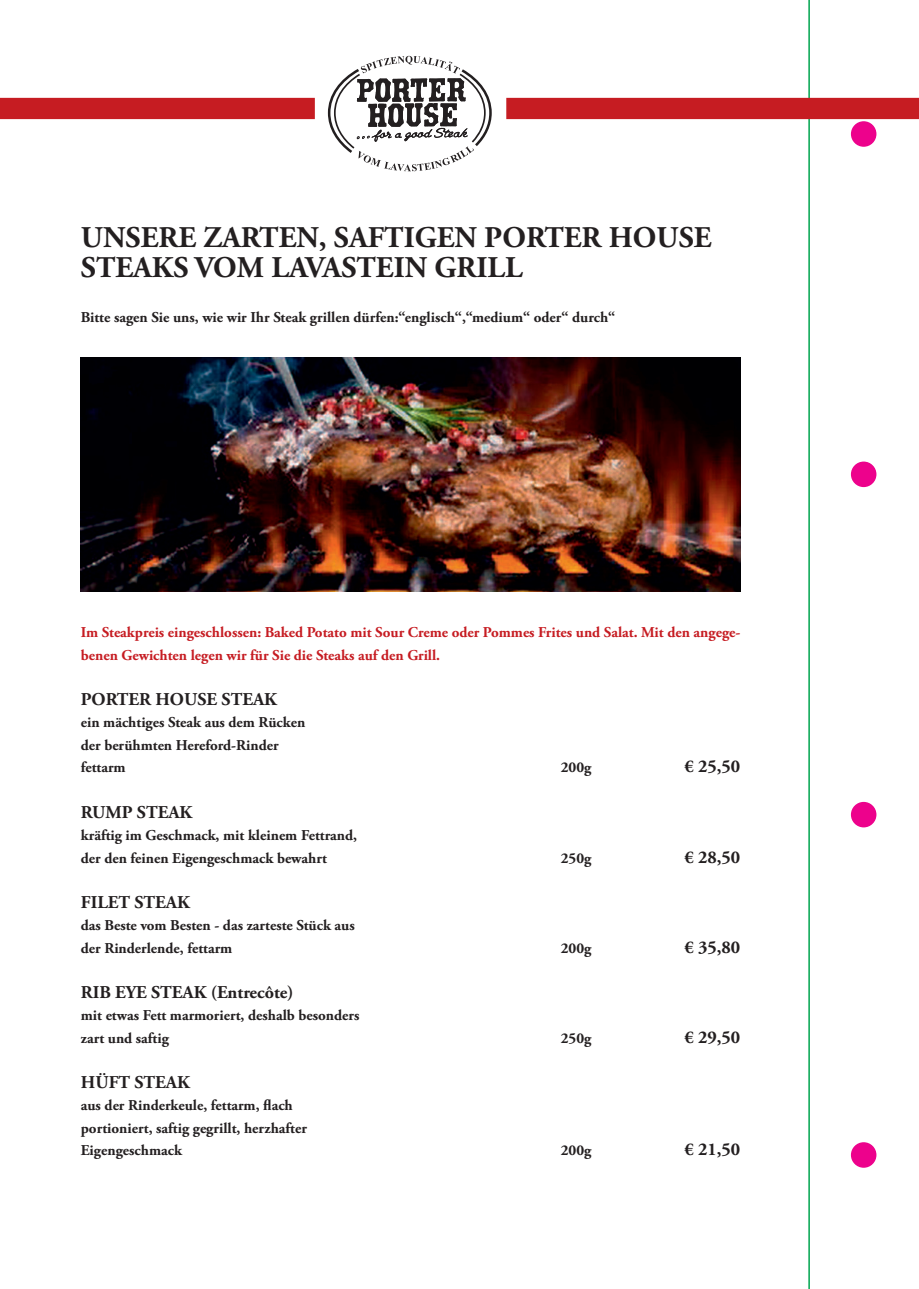
<style>
.page{position:relative;width:919px;height:1289px;background:#fff}
.page>*{position:absolute;margin:0;border:0;box-sizing:border-box;transform-origin:0 0}
.t1{font:700 30px/30px "Adobe Garamond Pro";color:#231f20}
.t2{font:700 18px "Adobe Garamond Pro";color:#231f20}
.t3{font:700 15px "Adobe Garamond Pro";color:#231f20}
.t4{font:700 15px/22.5px "Adobe Garamond Pro";color:#c61c22}
</style>
<div class="page">
<div style="left:851px;top:122px;width:24px;height:24px;background:#ed028c;border-radius:50%"></div>
<div style="left:850px;top:121px;width:26px;height:26px;border:2px solid #ed028c;border-radius:50%"></div>
<div style="left:851px;top:462px;width:24px;height:24px;background:#ed028c;border-radius:50%"></div>
<div style="left:850px;top:461px;width:26px;height:26px;border:2px solid #ed028c;border-radius:50%"></div>
<div style="left:851px;top:802px;width:24px;height:24px;background:#ed028c;border-radius:50%"></div>
<div style="left:850px;top:801px;width:26px;height:26px;border:2px solid #ed028c;border-radius:50%"></div>
<div style="left:851px;top:1142px;width:24px;height:24px;background:#ed028c;border-radius:50%"></div>
<div style="left:850px;top:1142px;width:26px;height:25px;border:2px solid #ed028c;border-radius:50%"></div>
<hr style="left:808px;top:0;width:1px;height:1288px;background:#00a54f">
<div style="left:0;top:98px;width:315px;height:21px;background:#c61c22"></div>
<div style="left:506px;top:98px;width:412px;height:21px;background:#c61c22"></div>
<svg style="left:328px;top:56px;width:163px;height:115px"></svg>
<img style="left:81px;top:357px;width:659px;height:234px">
<p class="t1" style="left:81px;top:223px;width:632px">UNSERE ZARTEN, SAFTIGEN PORTER HOUSE<br>STEAKS VOM LAVASTEIN GRILL</p>
<p class="t3" style="left:81px;top:309px;width:536px">Bitte sagen Sie uns, wie wir Ihr Steak grillen dürfen:“englisch“,“medium“ oder“ durch“</p>
<p class="t4" style="left:81px;top:621px;width:661px">Im Steakpreis eingeschlossen: Baked Potato mit Sour Creme oder Pommes Frites und Salat. Mit den angege&shy;benen Gewichten legen wir für Sie die Steaks auf den Grill.</p>
<p class="t2" style="left:81px;top:688px;width:198px">PORTER HOUSE STEAK</p>
<p class="t3" style="left:81px;top:714px;width:226px">ein mächtiges Steak aus dem Rücken</p>
<p class="t3" style="left:81px;top:736px;width:199px">der berühmten Hereford-Rinder</p>
<p class="t3" style="left:81px;top:759px;width:46px">fettarm</p>
<p class="t3" style="left:560px;top:759px;width:32px">200g</p>
<p class="t2" style="left:684px;top:756px;width:57px">€ 25,50</p>
<p class="t2" style="left:81px;top:801px;width:113px">RUMP STEAK</p>
<p class="t3" style="left:81px;top:826px;width:278px">kräftig im Geschmack, mit kleinem Fettrand,</p>
<p class="t3" style="left:81px;top:849px;width:247px">der den feinen Eigengeschmack bewahrt</p>
<p class="t3" style="left:560px;top:849px;width:32px">250g</p>
<p class="t2" style="left:684px;top:846px;width:57px">€ 28,50</p>
<p class="t2" style="left:81px;top:891px;width:111px">FILET STEAK</p>
<p class="t3" style="left:81px;top:916px;width:275px">das Beste vom Besten - das zarteste Stück aus</p>
<p class="t3" style="left:81px;top:939px;width:153px">der Rinderlende, fettarm</p>
<p class="t3" style="left:560px;top:939px;width:32px">200g</p>
<p class="t2" style="left:684px;top:936px;width:57px">€ 35,80</p>
<p class="t2" style="left:81px;top:981px;width:214px">RIB EYE STEAK (Entrecôte)</p>
<p class="t3" style="left:81px;top:1006px;width:280px">mit etwas Fett marmoriert, deshalb besonders</p>
<p class="t3" style="left:81px;top:1029px;width:90px">zart und saftig</p>
<p class="t3" style="left:560px;top:1029px;width:32px">250g</p>
<p class="t2" style="left:684px;top:1026px;width:57px">€ 29,50</p>
<p class="t2" style="left:81px;top:1071px;width:111px">HÜFT STEAK</p>
<p class="t3" style="left:81px;top:1096px;width:213px">aus der Rinderkeule, fettarm, flach</p>
<p class="t3" style="left:81px;top:1119px;width:227px">portioniert, saftig gegrillt, herzhafter</p>
<p class="t3" style="left:81px;top:1141px;width:103px">Eigengeschmack</p>
<p class="t3" style="left:560px;top:1141px;width:32px">200g</p>
<p class="t2" style="left:684px;top:1138px;width:57px">€ 21,50</p>
</div>
